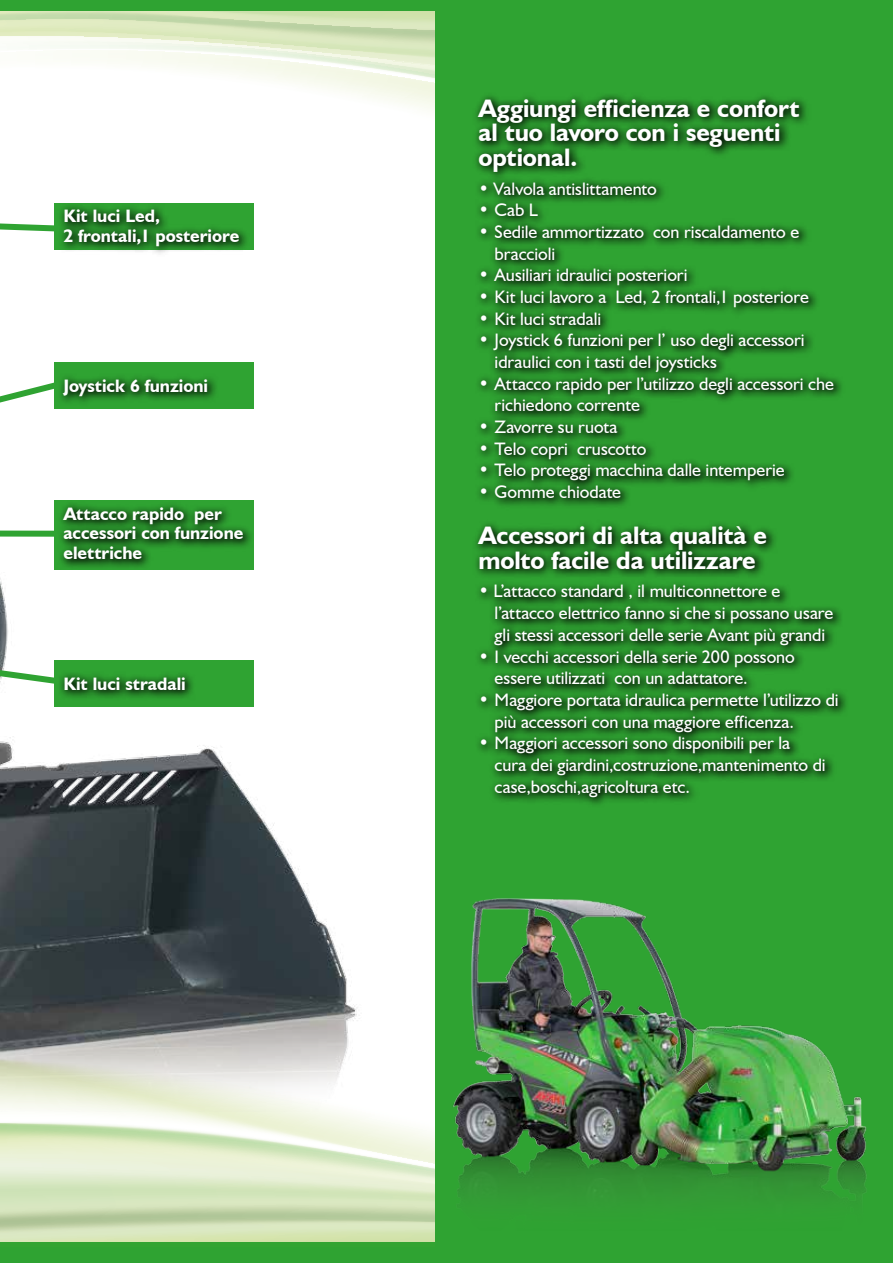
<style>
.page{position:relative;width:893px;height:1263px;background:#fff}
.page>*{position:absolute;margin:0;border:0;box-sizing:border-box;transform-origin:0 0}
.t1{font:700 25.35px/24.3px "Humanist 521 BT";letter-spacing:-.005em;color:#fff}
.t2{font:18px/21.6px "Humanist 521 BT";color:#fff}
.t3{font:700 18px/19.5px "Humanist 521 BT";color:#fff}
</style>
<div class="page">
<svg style="left:0;top:1112px;width:436px;height:131px;background:#dbe8c6"></svg>
<div style="left:0;top:1243px;width:893px;height:10px;background:#32a431"></div>
<div style="left:0;top:1247px;width:893px;height:16px;background:#2fa332"></div>
<svg style="left:0;top:11px;width:436px;height:188px"></svg>
<div style="left:0;top:0;width:893px;height:11px;background:#2fa332"></div>
<img style="left:0;top:114px;width:392px;height:998px">
<div style="left:436px;top:0;width:457px;height:1263px;background:#2fa332"></div>
<svg style="left:475px;top:95px;width:371px;height:710px"></svg>
<div style="left:54px;top:203px;width:199px;height:47px;background:#2fa332"></div>
<svg style="left:57px;top:205px;width:193px;height:51px"></svg>
<svg style="left:57px;top:501px;width:197px;height:69px;background:#247e26"></svg>
<div style="left:54px;top:660px;width:199px;height:47px;background:#2fa332"></div>
<svg style="left:60px;top:673px;width:133px;height:25px"></svg>
<svg style="left:0;top:215px;width:66px;height:20px"></svg>
<svg style="left:0;top:527px;width:63px;height:13px"></svg>
<svg style="left:0;top:640px;width:65px;height:48px"></svg>
<div style="left:54px;top:362px;width:199px;height:47px;background:#2fa332"></div>
<svg style="left:65px;top:376px;width:151px;height:26px"></svg>
<svg style="left:0;top:378px;width:65px;height:143px"></svg>
<img style="left:431px;top:884px;width:436px;height:346px">
<p class="t3" style="left:63px;top:206px;width:177px">Kit luci Led,<br>2 frontali,1 posteriore</p>
<p class="t3" style="left:63px;top:376px;width:146px">Joystick 6 funzioni</p>
<p class="t3" style="left:63px;top:503px;width:182px">Attacco rapido per accessori con funzione elettriche</p>
<p class="t3" style="left:63px;top:673px;width:124px">Kit luci stradali</p>
<h1 class="t1" style="left:478px;top:96px;width:323px">Aggiungi efficienza e confort al tuo lavoro con i seguenti optional.</h1>
<p class="t2" style="left:478px;top:177px;width:180px">• Valvola antislittamento</p>
<p class="t2" style="left:478px;top:199px;width:61px">• Cab L</p>
<p class="t2" style="left:495px;top:221px;width:306px;text-indent:-16px">• Sedile ammortizzato con riscaldamento e braccioli</p>
<p class="t2" style="left:478px;top:264px;width:211px">• Ausiliari idraulici posteriori</p>
<p class="t2" style="left:478px;top:286px;width:332px">• Kit luci lavoro a Led, 2 frontali,1 posteriore</p>
<p class="t2" style="left:478px;top:307px;width:124px">• Kit luci stradali</p>
<p class="t2" style="left:495px;top:329px;width:312px;text-indent:-16px">• Joystick 6 funzioni per l’ uso degli accessori idraulici con i tasti del joysticks</p>
<p class="t2" style="left:495px;top:372px;width:341px;text-indent:-16px">• Attacco rapido per l’utilizzo degli accessori che richiedono corrente</p>
<p class="t2" style="left:478px;top:416px;width:140px">• Zavorre su ruota</p>
<p class="t2" style="left:478px;top:437px;width:170px">• Telo copri cruscotto</p>
<p class="t2" style="left:478px;top:459px;width:308px">• Telo proteggi macchina dalle intemperie</p>
<p class="t2" style="left:478px;top:481px;width:144px">• Gomme chiodate</p>
<h1 class="t1" style="left:478px;top:523px;width:290px">Accessori di alta qualità e molto facile da utilizzare</h1>
<p class="t2" style="left:495px;top:580px;width:340px;text-indent:-16px">• L’attacco standard , il multiconnettore e l’attacco elettrico fanno si che si possano usare gli stessi accessori delle serie Avant più grandi</p>
<p class="t2" style="left:495px;top:645px;width:302px;text-indent:-16px">• I vecchi accessori della serie 200 possono essere utilizzati con un adattatore.</p>
<p class="t2" style="left:495px;top:688px;width:346px;text-indent:-16px">• Maggiore portata idraulica permette l’utilizzo di più accessori con una maggiore efficenza.</p>
<p class="t2" style="left:495px;top:732px;width:333px;text-indent:-16px">• Maggiori accessori sono disponibili per la cura dei giardini,costruzione,mantenimento di case,boschi,agricoltura etc.</p>
</div>
